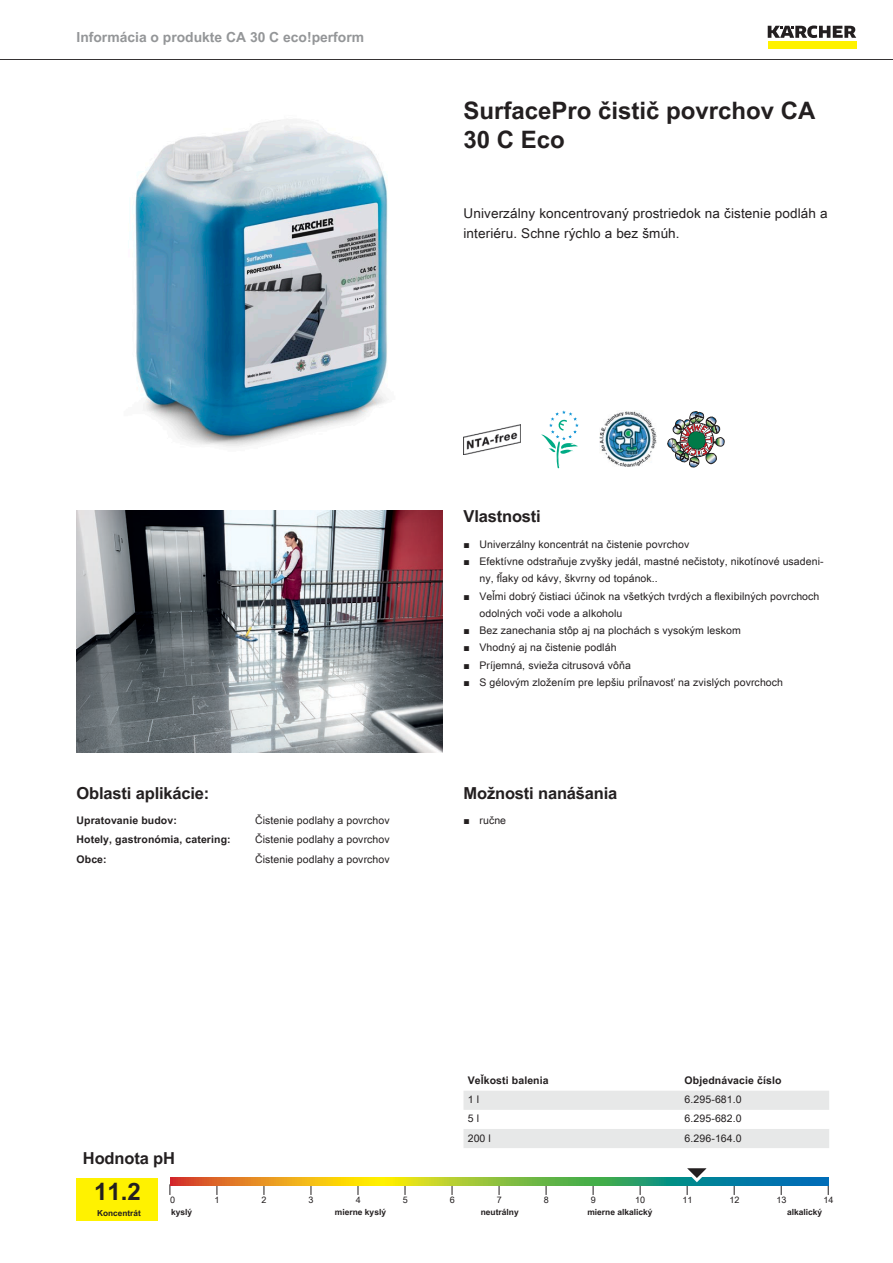
<style>
.page{position:relative;width:893px;height:1263px;background:#fff}
.page>*{position:absolute;margin:0;border:0;box-sizing:border-box;transform-origin:0 0}
.t1{font:700 24px/28.8px "Arial Unicode MS";color:#231f20}
.t2{font:700 16.5px "Arial Unicode MS";letter-spacing:-.01em;color:#231f20}
.t3{font:700 13.8px "Arial Unicode MS";color:#949698}
.t4{font:13.5px/19.5px "Arial Unicode MS";letter-spacing:.01em;color:#231f20}
.t5{font:10.5px/17.2px "Arial Unicode MS";letter-spacing:.01em;color:#231f20}
.t6{font:700 10.5px "Arial Unicode MS";letter-spacing:.01em;color:#231f20}
.t7{font:9px "Arial Unicode MS";color:#231f20}
.t8{font:700 8.4px "Arial Unicode MS";color:#231f20}
.t9{font:700 8.25px "Arial Unicode MS";color:#231f20}
.s1{font-family:"Arial"}
</style>
<div class="page">
<hr style="left:0;top:59px;width:893px;height:1px;background:#231f20">
<div style="left:768px;top:42px;width:88px;height:7px;background:#fff200"></div>
<svg style="left:768px;top:26px;width:88px;height:12px"></svg>
<img style="left:135px;top:119px;width:254px;height:328px">
<img style="left:463px;top:424px;width:57px;height:30px">
<svg style="left:541px;top:410px;width:38px;height:58px"></svg>
<img style="left:600px;top:411px;width:56px;height:56px">
<img style="left:668px;top:412px;width:56px;height:55px">
<img style="left:77px;top:510px;width:365px;height:243px">
<div style="left:77px;top:1178px;width:81px;height:42px;background:#fff200"></div>
<svg style="left:170px;top:1178px;width:658px;height:8px;background:#8aa347"></svg>
<svg style="left:679px;top:1168px;width:38px;height:27px"></svg>
<svg style="left:463px;top:1091px;width:366px;height:57px"></svg>
<h3 class="t3" style="left:77px;top:27px;width:289px">Informácia o produkte CA 30 C eco!perform</h3>
<h1 class="t1" style="left:463px;top:97px;width:354px">SurfacePro čistič povrchov CA<br>30 C Eco</h1>
<p class="t4" style="left:463px;top:203px;width:366px">Univerzálny koncentrovaný prostriedok na čistenie podláh a interiéru. Schne rýchlo a bez šmúh.</p>
<h2 class="t2" style="left:77px;top:780px;width:134px">Oblasti aplikácie:</h2>
<p class="t6" style="left:77px;top:812px;width:102px">Upratovanie budov:</p>
<p class="t5" style="left:255px;top:811px;width:136px">Čistenie podlahy a povrchov</p>
<p class="t6" style="left:77px;top:832px;width:156px">Hotely, gastronómia, catering:</p>
<p class="t5" style="left:255px;top:831px;width:136px">Čistenie podlahy a povrchov</p>
<p class="t6" style="left:77px;top:851px;width:32px">Obce:</p>
<p class="t5" style="left:255px;top:850px;width:136px">Čistenie podlahy a povrchov</p>
<h2 class="t2" style="left:463px;top:504px;width:79px">Vlastnosti</h2>
<p class="t5" style="left:463px;top:535px;width:227px"><span class="s1">■</span> Univerzálny koncentrát na čistenie povrchov</p>
<p class="t5" style="left:479px;top:553px;width:346px;text-indent:-16px"><span class="s1">■</span> Efektívne odstraňuje zvyšky jedál, mastné nečistoty, nikotínové usadeni&shy;ny, fľaky od kávy, škvrny od topánok..</p>
<p class="t5" style="left:479px;top:587px;width:341px;text-indent:-16px"><span class="s1">■</span> Veľmi dobrý čistiaci účinok na všetkých tvrdých a flexibilných povrchoch odolných voči vode a alkoholu</p>
<p class="t5" style="left:463px;top:622px;width:279px"><span class="s1">■</span> Bez zanechania stôp aj na plochách s vysokým leskom</p>
<p class="t5" style="left:463px;top:639px;width:155px"><span class="s1">■</span> Vhodný aj na čistenie podláh</p>
<p class="t5" style="left:463px;top:656px;width:169px"><span class="s1">■</span> Príjemná, svieža citrusová vôňa</p>
<p class="t5" style="left:463px;top:673px;width:321px"><span class="s1">■</span> S gélovým zložením pre lepšiu priľnavosť na zvislých povrchoch</p>
<h2 class="t2" style="left:463px;top:780px;width:155px">Možnosti nanášania</h2>
<p class="t5" style="left:463px;top:812px;width:44px"><span class="s1">■</span> ručne</p>
<p class="t6" style="left:468px;top:1073px;width:82px">Veľkosti balenia</p>
<p class="t6" style="left:685px;top:1073px;width:98px">Objednávacie číslo</p>
<p class="t5" style="left:468px;top:1091px;width:13px">1 l</p>
<p class="t5" style="left:685px;top:1091px;width:59px">6.295-681.0</p>
<p class="t5" style="left:468px;top:1110px;width:13px">5 l</p>
<p class="t5" style="left:685px;top:1110px;width:59px">6.295-682.0</p>
<p class="t5" style="left:468px;top:1129px;width:25px">200 l</p>
<p class="t5" style="left:685px;top:1129px;width:59px">6.296-164.0</p>
<h2 class="t2" style="left:83px;top:1146px;width:94px">Hodnota pH</h2>
<h1 class="t1" style="left:94px;top:1178px;width:48px">11.2</h1>
<p class="t7" style="left:170px;top:1193px;width:7px">0</p>
<p class="t7" style="left:215px;top:1193px;width:7px">1</p>
<p class="t7" style="left:262px;top:1193px;width:7px">2</p>
<p class="t7" style="left:309px;top:1193px;width:7px">3</p>
<p class="t7" style="left:356px;top:1193px;width:7px">4</p>
<p class="t7" style="left:403px;top:1193px;width:7px">5</p>
<p class="t7" style="left:450px;top:1193px;width:7px">6</p>
<p class="t7" style="left:497px;top:1193px;width:7px">7</p>
<p class="t7" style="left:544px;top:1193px;width:7px">8</p>
<p class="t7" style="left:591px;top:1193px;width:7px">9</p>
<p class="t7" style="left:635px;top:1193px;width:12px">10</p>
<p class="t7" style="left:682px;top:1193px;width:12px">11</p>
<p class="t7" style="left:729px;top:1193px;width:12px">12</p>
<p class="t7" style="left:776px;top:1193px;width:12px">13</p>
<p class="t7" style="left:823px;top:1193px;width:12px">14</p>
<p class="t9" style="left:97px;top:1207px;width:45px">Koncentrát</p>
<p class="t8" style="left:171px;top:1206px;width:23px">kyslý</p>
<p class="t8" style="left:335px;top:1206px;width:53px">mierne kyslý</p>
<p class="t8" style="left:481px;top:1206px;width:40px">neutrálny</p>
<p class="t8" style="left:587px;top:1206px;width:67px">mierne alkalický</p>
<p class="t8" style="left:787px;top:1206px;width:37px">alkalický</p>
</div>
